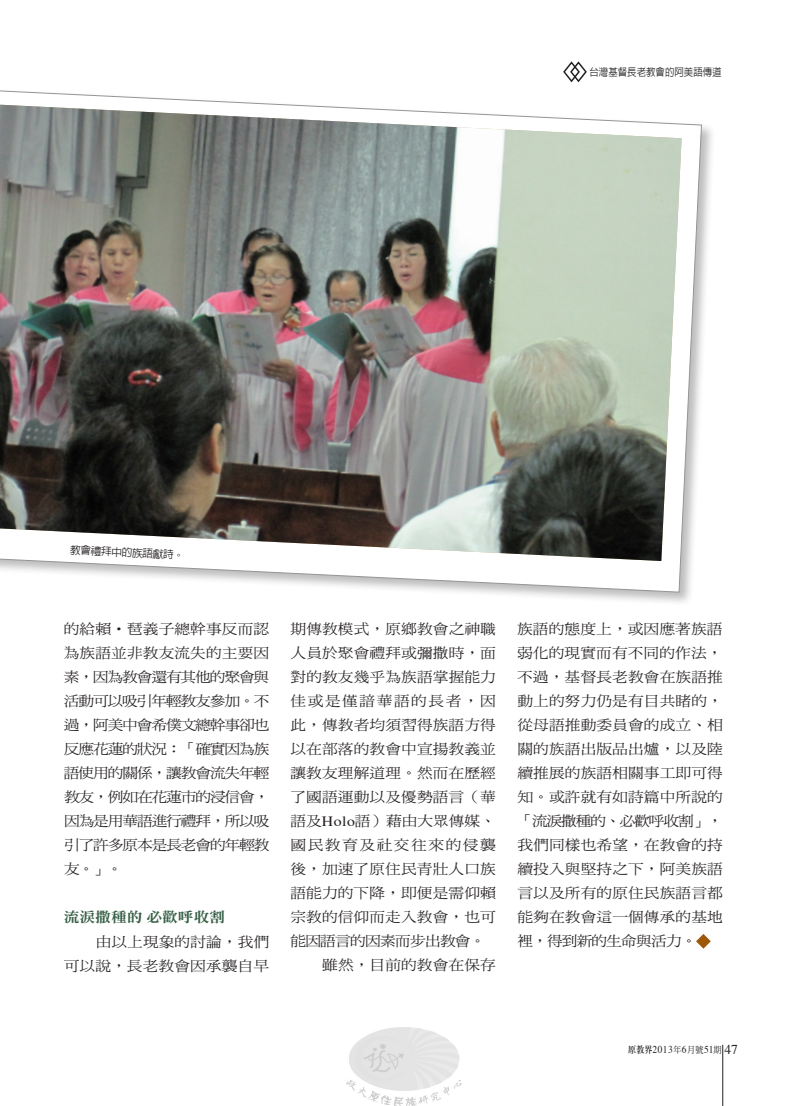
<style>
.page{position:relative;width:808px;height:1106px;background:#fff}
.page>*{position:absolute;margin:0;border:0;box-sizing:border-box;transform-origin:0 0}
.t1{font:14.1px/24px "DF Ming Std W5";letter-spacing:.005em;color:#231f20;text-align:justify;scale:1.11 1}
.t2{font:14.1px "DF Ming Std W5";letter-spacing:.095em;color:#231f20;scale:1.11 1}
.t3{font:14.1px "DF Ming Std W5";letter-spacing:-.05em;color:#231f20;scale:1.11 1}
.t4{font:14.1px "DF Ming Std W9";color:#365f45;scale:1.11 1}
.t5{font:500 10.8px "AR Hei B5";color:#231f20}
.t6{font:10.5px "Times";letter-spacing:.05em;color:#231f20;scale:.9 1}
.t7{font:500 10.5px "AR Hei B5";color:#231f20;scale:.9 1}
.s1{font-family:"Times"}
.s2{font-family:"AR Ming B5";font-weight:800;font-size:9px}
.s3{font-family:"DF Ming Std W5";font-size:9px}
.s4{font-size:13.5px}
</style>
<div class="page">
<hr style="left:722px;top:1044px;width:1px;height:62px;background:#231f20">
<svg style="left:696px;top:934px;width:15px;height:14px"></svg>
<svg style="left:563px;top:61px;width:24px;height:22px"></svg>
<div style="left:0;top:86px;width:715px;height:519px;background:#231f20;opacity:.3"></div>
<svg style="left:0;top:88px;width:702px;height:504px"></svg>
<img style="left:0;top:104px;width:682px;height:457px">
<img style="left:347px;top:1027px;width:114px;height:79px">
<p class="t7" style="left:589px;top:66px;width:148px">台灣基督長老教會的阿美語傳道</p>
<p class="t5" style="left:70px;top:544px;width:116px;rotate:3deg">教會禮拜中的族語獻詩。</p>
<p class="t1" style="left:64px;top:617px;width:187px">的給賴‧琶義子總幹事反而認為族語並非教友流失的主要因素，因為教會還有其他的聚會與活動可以吸引年輕教友參加。不過，阿美中會希僕文總幹事卻也反應花蓮的狀況：「確實因為族語使用的關係，讓教會流失年輕教友，例如在花蓮市的浸信會，因為是用華語進行禮拜，所以吸引了許多原本是長老會的年輕教友。」。</p>
<p class="t4" style="left:64px;top:909px;width:147px">流淚撒種的必歡呼收割</p>
<p class="t1" style="left:96px;top:929px;width:158px">由以上現象的討論，我們</p>
<p class="t1" style="left:64px;top:953px;width:187px">可以說，長老教會因承襲自早</p>
<p class="t1" style="left:290px;top:617px;width:187px">期傳教模式，原鄉教會之神職</p>
<p class="t1" style="left:290px;top:641px;width:187px">人員於聚會禮拜或彌撒時，面</p>
<p class="t1" style="left:290px;top:665px;width:187px">對的教友幾乎為族語掌握能力</p>
<p class="t2" style="left:290px;top:693px;width:187px">佳或是僅諳華語的長者，因</p>
<p class="t1" style="left:290px;top:713px;width:187px">此，傳教者均須習得族語方得</p>
<p class="t1" style="left:290px;top:737px;width:187px">以在部落的教會中宣揚教義並</p>
<p class="t1" style="left:290px;top:761px;width:187px">讓教友理解道理。然而在歷經</p>
<p class="t1" style="left:290px;top:785px;width:187px">了國語運動以及優勢語言（華</p>
<p class="t1" style="left:290px;top:809px;width:187px">語及<span class="s1">Holo</span>語）藉由大眾傳媒、</p>
<p class="t2" style="left:290px;top:837px;width:187px">國民教育及社交往來的侵襲</p>
<p class="t1" style="left:290px;top:857px;width:187px">後，加速了原住民青壯人口族</p>
<p class="t1" style="left:290px;top:881px;width:187px">語能力的下降，即便是需仰賴</p>
<p class="t1" style="left:290px;top:905px;width:187px">宗教的信仰而走入教會，也可</p>
<p class="t3" style="left:290px;top:933px;width:177px">能因語言的因素而步出教會。</p>
<p class="t1" style="left:322px;top:953px;width:158px">雖然，目前的教會在保存</p>
<p class="t1" style="left:517px;top:617px;width:187px">族語的態度上，或因應著族語弱化的現實而有不同的作法，不過，基督長老教會在族語推動上的努力仍是有目共睹的，從母語推動委員會的成立、相關的族語出版品出爐，以及陸續推展的族語相關事工即可得知。或許就有如詩篇中所說的「流淚撒種的、必歡呼收割」，我們同樣也希望，在教會的持續投入與堅持之下，阿美族語言以及所有的原住民族語言都能夠在教會這一個傳承的基地裡，得到新的生命與活力。</p>
<p class="t6" style="left:628px;top:1042px;width:123px"><span class="s2">原教界</span>2013<span class="s3">年</span>6<span class="s3">月號</span>51<span class="s3">期</span> <span class="s4">47</span></p>
</div>
